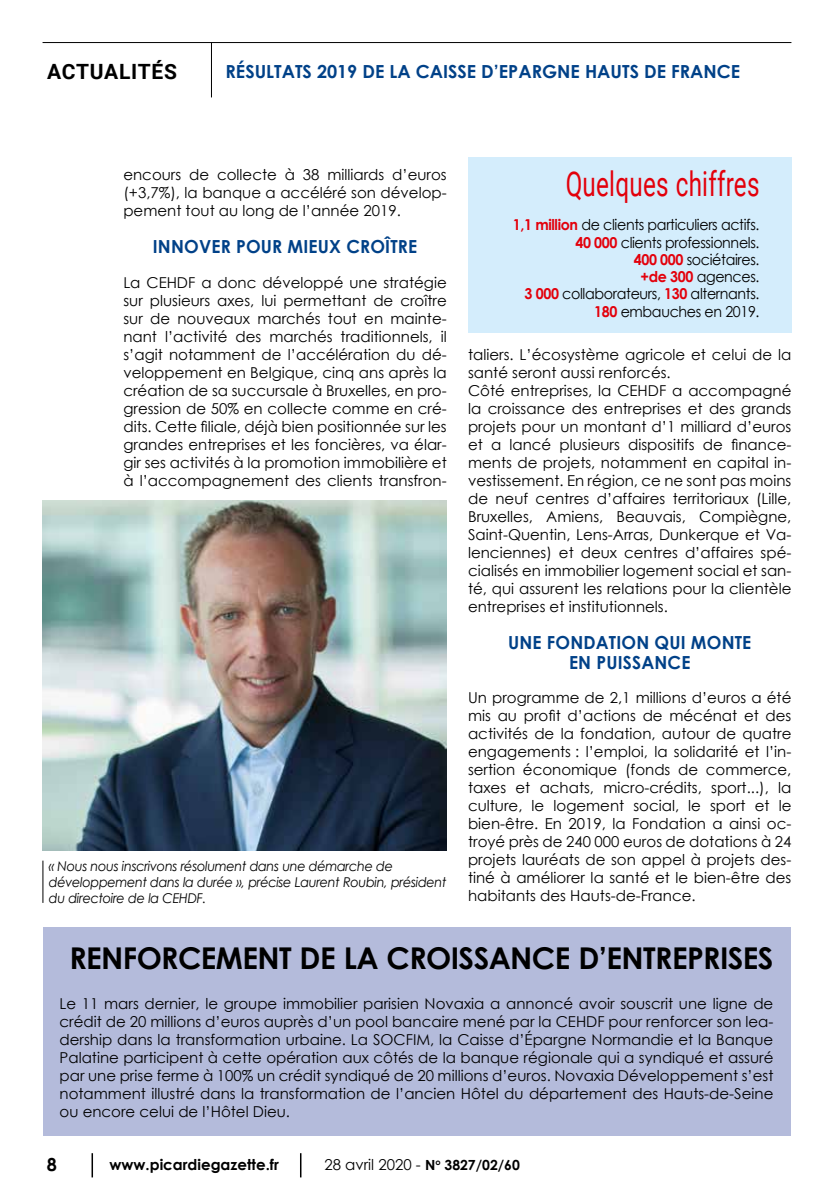
<style>
.page{position:relative;width:834px;height:1200px;background:#fff}
.page>*{position:absolute;margin:0;border:0;box-sizing:border-box;transform-origin:0 0}
.t1{font:34.2px "Roboto";letter-spacing:.01em;color:#e3000b;scale:.71 1}
.t2{font:700 30px "Century Gothic";letter-spacing:-.02em;color:#000}
.t3{font:700 21px "Roboto";letter-spacing:.035em;color:#000}
.t4{font:700 18px/19.5px "Century Gothic";letter-spacing:.01em;color:#004188;text-align:center}
.t5{font:700 18px "Century Gothic";color:#000}
.t6{font:15px/18px "Century Gothic";color:#000;text-align:justify}
.t7{font:15px/17.2px "Century Gothic";letter-spacing:-.025em;color:#000;text-align:right;scale:.95 1}
.t8{font:700 15px "Century Gothic";color:#000}
.t9{font:700 13.95px "Century Gothic";color:#000}
.t10{font:italic 13.5px/16.2px "Century Gothic";letter-spacing:-.025em;color:#000;scale:.95 1}
.s1{font-weight:700;color:#e3000b}
.s2{font-weight:700;font-size:13.95px}
</style>
<div class="page">
<hr style="left:91px;top:1152px;width:2px;height:25px;background:#000">
<svg style="left:300px;top:1153px;width:1px;height:24px"></svg>
<hr style="left:43px;top:42px;width:748px;height:1px;background:#000">
<hr style="left:211px;top:43px;width:1px;height:54px;background:#000">
<hr style="left:43px;top:860px;width:1px;height:42px;background:#000">
<img style="left:43px;top:500px;width:403px;height:350px">
<div style="left:468px;top:157px;width:323px;height:176px;background:#d4edfc"></div>
<div style="left:43px;top:927px;width:747px;height:208px;background:#b4bbdb"></div>
<h3 class="t3" style="left:47px;top:56px;width:131px">ACTUALITÉS</h3>
<p class="t4" style="left:225px;top:60px;width:516px">RÉSULTATS 2019 DE LA CAISSE D’EPARGNE HAUTS DE FRANCE</p>
<p class="t6" style="left:123px;top:165px;width:325px">encours de collecte à 38 milliards d’euros (+3,7%), la banque a accéléré son dévelop&shy;pement tout au long de l’année 2019.</p>
<p class="t4" style="left:153px;top:235px;width:266px">INNOVER POUR MIEUX CROÎTRE</p>
<p class="t6" style="left:123px;top:273px;width:325px">La CEHDF a donc développé une stratégie sur plusieurs axes, lui permettant de croître sur de nouveaux marchés tout en mainte&shy;nant l’activité des marchés traditionnels, il s’agit notamment de l’accélération du dé&shy;veloppement en Belgique, cinq ans après la création de sa succursale à Bruxelles, en pro&shy;gression de 50% en collecte comme en cré&shy;dits. Cette filiale, déjà bien positionnée sur les grandes entreprises et les foncières, va élar&shy;gir ses activités à la promotion immobilière et à l’accompagnement des clients transfron-</p>
<p class="t10" style="left:49px;top:857px;width:420px">« Nous nous inscrivons résolument dans une démarche de développement dans la durée », précise Laurent Roubin, président du directoire de la CEHDF.</p>
<h1 class="t1" style="left:565px;top:160px;width:274px">Quelques chiffres</h1>
<p class="t7" style="left:513px;top:216px;width:261px"><span class="s1">1,1 million</span> de clients particuliers actifs.<br><span class="s1">40 000</span> clients professionnels.<br><span class="s1">400 000</span> sociétaires.<br><span class="s1">+de 300</span> agences.<br><span class="s1">3 000</span> collaborateurs, <span class="s1">130</span> alternants.<br><span class="s1">180</span> embauches en 2019.</p>
<p class="t6" style="left:468px;top:345px;width:325px;text-align:left">taliers. L’écosystème agricole et celui de la santé seront aussi renforcés.<br>Côté entreprises, la CEHDF a accompagné la croissance des entreprises et des grands projets pour un montant d’1 milliard d’euros et a lancé plusieurs dispositifs de finance&shy;ments de projets, notamment en capital in&shy;vestissement. En région, ce ne sont pas moins de neuf centres d’affaires territoriaux (Lille, Bruxelles, Amiens, Beauvais, Compiègne, Saint-Quentin, Lens-Arras, Dunkerque et Va&shy;lenciennes) et deux centres d’affaires spé&shy;cialisés en immobilier logement social et san&shy;té, qui assurent les relations pour la clientèle entreprises et institutionnels.</p>
<p class="t4" style="left:508px;top:631px;width:245px">UNE FONDATION QUI MONTE<br>EN PUISSANCE</p>
<p class="t6" style="left:468px;top:687px;width:325px">Un programme de 2,1 millions d’euros a été mis au profit d’actions de mécénat et des activités de la fondation, autour de quatre engagements : l’emploi, la solidarité et l’in&shy;sertion économique (fonds de commerce, taxes et achats, micro-crédits, sport...), la culture, le logement social, le sport et le bien-être. En 2019, la Fondation a ainsi oc&shy;troyé près de 240 000 euros de dotations à 24 projets lauréats de son appel à projets des&shy;tiné à améliorer la santé et le bien-être des habitants des Hauts-de-France.</p>
<h2 class="t2" style="left:69px;top:935px;width:705px">RENFORCEMENT DE LA CROISSANCE D’ENTREPRISES</h2>
<p class="t6" style="left:60px;top:993px;width:715px">Le 11 mars dernier, le groupe immobilier parisien Novaxia a annoncé avoir souscrit une ligne de crédit de 20 millions d’euros auprès d’un pool bancaire mené par la CEHDF pour renforcer son lea&shy;dership dans la transformation urbaine. La SOCFIM, la Caisse d’Épargne Normandie et la Banque Palatine participent à cette opération aux côtés de la banque régionale qui a syndiqué et assuré par une prise ferme à 100% un crédit syndiqué de 20 millions d’euros. Novaxia Développement s’est notamment illustré dans la transformation de l’ancien Hôtel du département des Hauts-de-Seine ou encore celui de l’Hôtel Dieu.</p>
<p class="t5" style="left:47px;top:1150px;width:12px">8</p>
<p class="t8" style="left:109px;top:1152px;width:171px">www.picardiegazette.fr</p>
<p class="t6" style="left:324px;top:1155px;width:175px">28 avril 2020 - <span class="s2">N</span><sup>o</sup> <span class="s2">3827/80</span></p>
<p class="t9" style="left:482px;top:1154px;width:39px">02/60</p>
</div>
